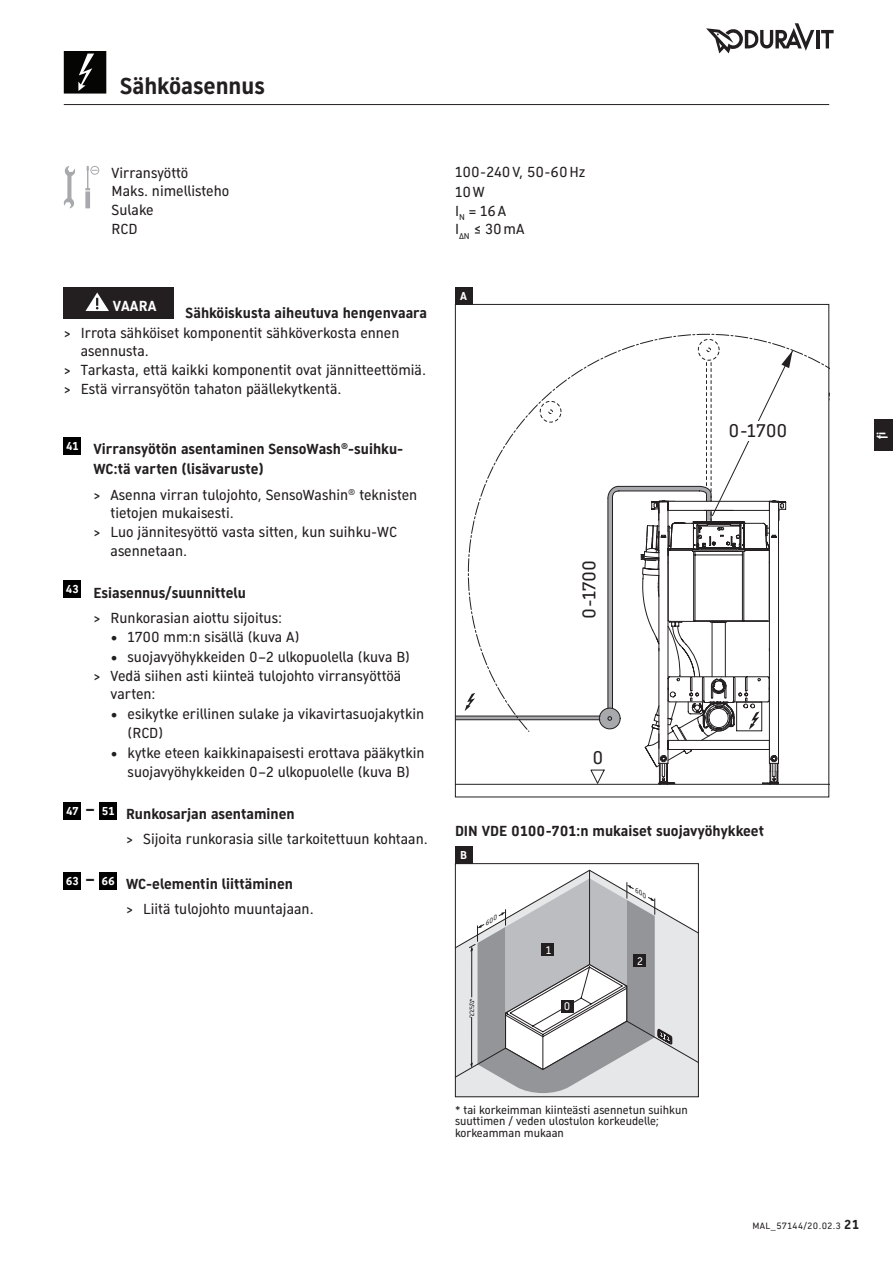
<style>
.page{position:relative;width:893px;height:1263px;background:#fff}
.page>*{position:absolute;margin:0;border:0;box-sizing:border-box;transform-origin:0 0}
.t1{font:700 22.5px "Dura Sans 2014 c";color:#231f20}
.t2{font:18px "Dura Sans 2014 c";color:#231f20}
.t3{font:14.25px/18.8px "Dura Sans 2014 c";color:#231f20}
.t4{font:700 14.25px/20.2px "Dura Sans 2014 c";color:#231f20}
.t5{font:700 14.25px "Dura Sans 2014 c";letter-spacing:.01em;color:#fff}
.t6{font:11.25px/11.7px "Dura Sans 2014 c";color:#231f20}
.t7{font:700 11.25px "Dura Sans 2014 c";color:#fff}
.t8{font:10.8px "Dura Sans 2014 c";color:#fff}
.t9{font:9px "Dura Sans 2014 c";letter-spacing:.05em;color:#231f20}
.t10{font:italic 6.15px "Dura Sans 2014 c";color:#231f20;scale:1.15 1}
.s1{font-weight:700}
.s2{font-weight:700;font-size:12.75px}
</style>
<div class="page">
<svg style="left:457px;top:870px;width:240px;height:208px"></svg>
<svg style="left:457px;top:566px;width:370px;height:219px"></svg>
<svg style="left:468px;top:334px;width:359px;height:398px"></svg>
<svg style="left:64px;top:51px;width:42px;height:43px;background:#1f1f1e"></svg>
<div style="left:874px;top:419px;width:19px;height:32px;background:#231f20"></div>
<div style="left:64px;top:287px;width:110px;height:31px;background:#231f20"></div>
<svg style="left:86px;top:292px;width:23px;height:19px"></svg>
<div style="left:64px;top:437px;width:17px;height:17px;background:#000001"></div>
<div style="left:64px;top:581px;width:17px;height:17px;background:#000001"></div>
<div style="left:64px;top:802px;width:17px;height:17px;background:#000001"></div>
<div style="left:100px;top:802px;width:17px;height:17px;background:#000001"></div>
<div style="left:64px;top:872px;width:17px;height:17px;background:#000001"></div>
<div style="left:100px;top:872px;width:17px;height:17px;background:#000001"></div>
<hr style="left:816px;top:30px;width:3px;height:18px;background:#231f20">
<svg style="left:821px;top:30px;width:13px;height:18px"></svg>
<svg style="left:706px;top:23px;width:108px;height:30px"></svg>
<hr style="left:64px;top:104px;width:765px;height:1px;background:#231f20">
<div style="left:455px;top:846px;width:17px;height:17px;background:#231f20"></div>
<div style="left:455px;top:863px;width:244px;height:234px;border:1px solid #231f20"></div>
<div style="left:455px;top:287px;width:17px;height:17px;background:#231f20"></div>
<svg style="left:64px;top:166px;width:11px;height:42px"></svg>
<div style="left:90px;top:166px;width:9px;height:9px;border:1px solid #a8a9ad;border-radius:50%"></div>
<svg style="left:85px;top:166px;width:13px;height:42px"></svg>
<svg style="left:469px;top:878px;width:203px;height:215px"></svg>
<h1 class="t1" style="left:120px;top:70px;width:146px">Sähköasennus</h1>
<p class="t3" style="left:112px;top:163px;width:119px">Virransyöttö<br>Maks. nimellisteho<br>Sulake<br>RCD</p>
<p class="t5" style="left:113px;top:296px;width:45px">VAARA</p>
<p class="t4" style="left:186px;top:303px;width:243px">Sähköiskusta aiheutuva hengenvaara</p>
<p class="t3" style="left:64px;top:323px;width:337px">&gt; Irrota sähköiset komponentit sähköverkosta ennen</p>
<p class="t3" style="left:81px;top:342px;width:70px">asennusta.</p>
<p class="t3" style="left:64px;top:361px;width:364px">&gt; Tarkasta, että kaikki komponentit ovat jännitteettömiä.</p>
<p class="t3" style="left:64px;top:380px;width:279px">&gt; Estä virransyötön tahaton päällekytkentä.</p>
<p class="t4" style="left:94px;top:439px;width:311px;text-indent:-27px"><sup>41</sup> Virransyötön asentaminen SensoWash<sup>®</sup>-suihku-<br>WC:tä varten (lisävaruste)</p>
<p class="t3" style="left:94px;top:485px;width:325px">&gt; Asenna virran tulojohto, SensoWashin<sup>®</sup> teknisten</p>
<p class="t3" style="left:111px;top:504px;width:125px">tietojen mukaisesti.</p>
<p class="t3" style="left:94px;top:523px;width:305px">&gt; Luo jännitesyöttö vasta sitten, kun suihku-WC</p>
<p class="t3" style="left:111px;top:542px;width:78px">asennetaan.</p>
<p class="t3" style="left:94px;top:580px;width:190px;line-height:25.2px;text-indent:-28px"><sup>43</sup> <span class="s1">Esiasennus/suunnittelu<br></span>&gt; Runkorasian aiottu sijoitus:</p>
<p class="t3" style="left:111px;top:628px;width:190px">• 1700 mm:n sisällä (kuva A)</p>
<p class="t3" style="left:111px;top:647px;width:301px">• suojavyöhykkeiden 0–2 ulkopuolella (kuva B)</p>
<p class="t3" style="left:94px;top:666px;width:309px">&gt; Vedä siihen asti kiinteä tulojohto virransyöttöä</p>
<p class="t3" style="left:111px;top:685px;width:46px">varten:</p>
<p class="t3" style="left:128px;top:704px;width:298px;line-height:19.5px;text-indent:-17px">• esikytke erillinen sulake ja vikavirtasuojakytkin (RCD)</p>
<p class="t3" style="left:111px;top:743px;width:316px;line-height:19.5px;text-align:center">• kytke eteen kaikkinapaisesti erottava pääkytkin suojavyöhykkeiden 0–2 ulkopuolelle (kuva B)</p>
<p class="t3" style="left:126px;top:801px;width:303px;line-height:25.2px;text-indent:-60px"><sup>47</sup> <sup>–</sup> <sup>51</sup> <span class="s1">Runkosarjan asentaminen<br></span>&gt; Sijoita runkorasia sille tarkoitettuun kohtaan.</p>
<p class="t3" style="left:126px;top:871px;width:189px;line-height:25.2px;text-indent:-60px"><sup>63</sup> <sup>–</sup> <sup>66</sup> <span class="s1">WC-elementin liittäminen<br></span>&gt; Liitä tulojohto muuntajaan.</p>
<p class="t3" style="left:455px;top:161px;width:132px;line-height:20.2px">100-240V, 50-60Hz<br>10W</p>
<p class="t3" style="left:455px;top:201px;width:71px">I<sub>N</sub> = 16A<br>I<sub>ΔN</sub> ≤ 30mA</p>
<p class="t7" style="left:460px;top:288px;width:8px">A</p>
<p class="t2" style="left:577px;top:619px;width:60px;rotate:-90deg">0-1700</p>
<p class="t2" style="left:592px;top:745px;width:12px">0</p>
<p class="t2" style="left:729px;top:419px;width:60px">0-1700</p>
<p class="t4" style="left:455px;top:821px;width:311px">DIN VDE 0100-701:n mukaiset suojavyöhykkeet</p>
<p class="t7" style="left:460px;top:847px;width:8px">B</p>
<p class="t8" style="left:546px;top:942px;width:7px">1</p>
<p class="t10" style="left:468px;top:1016px;width:23px;rotate:-90deg">2250*</p>
<p class="t8" style="left:564px;top:999px;width:8px">0</p>
<p class="t8" style="left:637px;top:954px;width:7px">2</p>
<p class="t7" style="left:874px;top:438px;width:9px;rotate:-90deg">fi</p>
<p class="t6" style="left:455px;top:1104px;width:234px">* tai korkeimman kiinteästi asennetun suihkun suuttimen / veden ulostulon korkeudelle; korkeamman mukaan</p>
<p class="t9" style="left:752px;top:1220px;width:108px">MAL_57144/20.02.3 <span class="s2">21</span></p>
</div>
